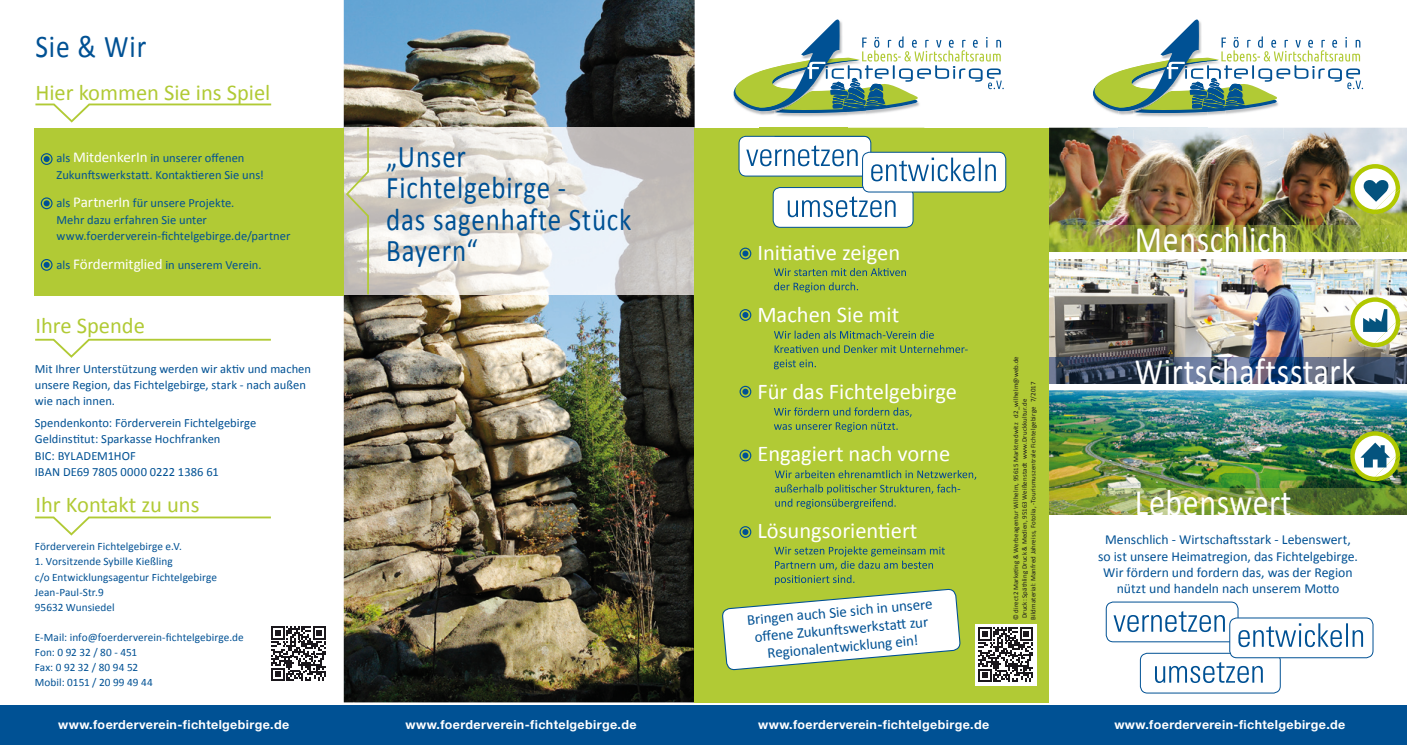
<style>
.page{position:relative;width:1407px;height:745px;background:#fff}
.page>*{position:absolute;margin:0;border:0;box-sizing:border-box;transform-origin:0 0}
.t1{font:37.38px "Calibri";letter-spacing:.02em;color:#fff;scale:.85 1}
.t2{font:31.62px/31.2px "Calibri";letter-spacing:.03em;color:#005194;scale:.85 1}
.t3{font:31.62px "Calibri";letter-spacing:.03em;color:#005194;scale:.87 1}
.t4{font:22.5px "Calibri";color:#fff}
.t5{font:22.5px "Calibri";color:#b1ca35}
.t6{font:15px/17.5px "Calibri";color:#005194;text-align:center}
.t7{font:13.75px/16.2px "Calibri";color:#005194;text-align:center}
.t8{font:12.5px/16.2px "Calibri";color:#005194}
.t9{font:700 12.5px "Helvetica Neue";letter-spacing:.03em;color:#fff}
.t10{font:11.25px/15px "Calibri";letter-spacing:.005em;color:#005194}
.t11{font:6.88px/8.8px "Calibri";letter-spacing:.02em;color:#1a171c}
.s1{font-size:15px;color:#fff}
</style>
<div class="page">
<svg style="left:35px;top:338px;width:236px;height:20px"></svg>
<svg style="left:35px;top:516px;width:236px;height:20px"></svg>
<img style="left:344px;top:0;width:350px;height:702px">
<img style="left:344px;top:128px;width:350px;height:166px">
<div style="left:694px;top:128px;width:355px;height:574px;background:#b1ca35"></div>
<div style="left:0;top:705px;width:1407px;height:39px;background:#005194"></div>
<img style="left:1049px;top:128px;width:358px;height:98px">
<img style="left:1049px;top:390px;width:358px;height:98px">
<img style="left:1049px;top:259px;width:358px;height:98px">
<div style="left:1106px;top:601px;width:132px;height:41px;border:1px solid #005194;border-radius:7px"></div>
<div style="left:1140px;top:652px;width:140px;height:41px;border:1px solid #005194;border-radius:7px"></div>
<div style="left:1229px;top:617px;width:144px;height:40px;background:#fff;border-radius:7px"></div>
<div style="left:1229px;top:617px;width:144px;height:40px;border:1px solid #005194;border-radius:7px"></div>
<svg style="left:1113px;top:611px;width:112px;height:20px"></svg>
<svg style="left:1238px;top:623px;width:125px;height:23px"></svg>
<svg style="left:1155px;top:662px;width:108px;height:20px"></svg>
<img style="left:1049px;top:226px;width:358px;height:26px">
<hr style="left:1049px;top:514px;width:358px;height:1px;background:#e1eab5">
<img style="left:1049px;top:488px;width:358px;height:26px">
<img style="left:1049px;top:357px;width:358px;height:26px">
<img style="left:1350px;top:431px;width:50px;height:50px">
<svg style="left:1350px;top:164px;width:50px;height:50px"></svg>
<svg style="left:1350px;top:297px;width:50px;height:50px"></svg>
<div style="left:773px;top:187px;width:140px;height:40px;background:#fff;border-radius:7px"></div>
<div style="left:773px;top:187px;width:140px;height:41px;border:1px solid #005194;border-radius:7px"></div>
<div style="left:862px;top:152px;width:144px;height:40px;background:#fff;border-radius:7px"></div>
<div style="left:862px;top:152px;width:144px;height:40px;border:1px solid #005194;border-radius:7px"></div>
<svg style="left:738px;top:136px;width:258px;height:45px"></svg>
<svg style="left:788px;top:196px;width:107px;height:21px"></svg>
<svg style="left:775px;top:470px;width:201px;height:38px"></svg>
<svg style="left:774px;top:407px;width:137px;height:24px"></svg>
<svg style="left:774px;top:359px;width:42px;height:10px"></svg>
<svg style="left:774px;top:344px;width:194px;height:9px"></svg>
<svg style="left:774px;top:330px;width:160px;height:8px"></svg>
<svg style="left:774px;top:282px;width:84px;height:10px"></svg>
<svg style="left:774px;top:268px;width:132px;height:8px"></svg>
<img style="left:1133px;top:127px;width:150px;height:12px">
<svg style="left:1118px;top:127px;width:15px;height:2px"></svg>
<svg style="left:1093px;top:19px;width:270px;height:97px"></svg>
<img style="left:774px;top:127px;width:150px;height:12px">
<img style="left:774px;top:136px;width:96px;height:3px">
<svg style="left:759px;top:127px;width:15px;height:1px"></svg>
<svg style="left:733px;top:19px;width:271px;height:97px"></svg>
<svg style="left:722px;top:546px;width:238px;height:125px"></svg>
<svg style="left:345px;top:126px;width:25px;height:170px;background:#d0cdbd"></svg>
<svg style="left:271px;top:626px;width:55px;height:54px"></svg>
<div style="left:974px;top:623px;width:62px;height:62px;background:#fff"></div>
<svg style="left:978px;top:627px;width:55px;height:54px"></svg>
<div style="left:35px;top:128px;width:309px;height:167px;background:#b1ca35"></div>
<svg style="left:35px;top:103px;width:237px;height:20px"></svg>
<svg style="left:41px;top:153px;width:12px;height:12px"></svg>
<svg style="left:739px;top:247px;width:12px;height:12px"></svg>
<svg style="left:739px;top:309px;width:12px;height:12px"></svg>
<svg style="left:739px;top:385px;width:12px;height:12px"></svg>
<svg style="left:739px;top:449px;width:12px;height:12px"></svg>
<svg style="left:739px;top:526px;width:12px;height:11px"></svg>
<svg style="left:41px;top:197px;width:12px;height:12px"></svg>
<svg style="left:41px;top:259px;width:12px;height:11px"></svg>
<h2 class="t3" style="left:36px;top:27px;width:129px">Sie &amp; Wir</h2>
<h3 class="t5" style="left:35px;top:78px;width:236px">Hier kommen Sie ins Spiel</h3>
<p class="t8" style="left:56px;top:149px;width:209px">als <span class="s1">MitdenkerIn</span> in unserer offenen<br>Zukunftswerkstatt. Kontaktieren Sie uns!</p>
<p class="t8" style="left:56px;top:194px;width:235px">als <span class="s1">PartnerIn</span> für unsere Projekte.<br>Mehr dazu erfahren Sie unter www.foerderverein-fichtelgebirge.de/partner</p>
<p class="t8" style="left:56px;top:255px;width:207px">als <span class="s1">Fördermitglied</span> in unserem Verein.</p>
<h3 class="t5" style="left:35px;top:311px;width:111px">Ihre Spende</h3>
<p class="t8" style="left:35px;top:360px;width:278px">Mit Ihrer Unterstützung werden wir aktiv und machen unsere Region, das Fichtelgebirge, stark - nach außen wie nach innen.</p>
<p class="t8" style="left:35px;top:414px;width:223px">Spendenkonto: Förderverein Fichtelgebirge Geldinstitut: Sparkasse Hochfranken<br>BIC: BYLADEM1HOF<br>IBAN DE69 7805 0000 0222 1386 61</p>
<h3 class="t5" style="left:35px;top:490px;width:166px">Ihr Kontakt zu uns</h3>
<p class="t10" style="left:35px;top:538px;width:149px">Förderverein Fichtelgebirge e.V.</p>
<p class="t10" style="left:35px;top:553px;width:184px">1. Vorsitzende Sybille Kießling<br>c/o Entwicklungsagentur Fichtelgebirge<br>Jean-Paul-Str.9<br>95632 Wunsiedel</p>
<p class="t10" style="left:35px;top:628px;width:210px">E-Mail: info@foerderverein-fichtelgebirge.de<br>Fon: 0 92 32 / 80 - 451<br>Fax: 0 92 32 / 80 94 52<br>Mobil: 0151 / 20 99 49 44</p>
<p class="t9" style="left:58px;top:716px;width:232px">www.foerderverein-fichtelgebirge.de</p>
<h2 class="t2" style="left:386px;top:139px;width:290px">„Unser<br>Fichtelgebirge -<br>das sagenhafte Stück<br>Bayern“</h2>
<p class="t9" style="left:406px;top:716px;width:232px">www.foerderverein-fichtelgebirge.de</p>
<h3 class="t4" style="left:757px;top:238px;width:144px">Initiative zeigen</h3>
<h3 class="t4" style="left:757px;top:300px;width:143px">Machen Sie mit</h3>
<h3 class="t4" style="left:757px;top:377px;width:201px">Für das Fichtelgebirge</h3>
<h3 class="t4" style="left:757px;top:439px;width:194px">Engagiert nach vorne</h3>
<h3 class="t4" style="left:757px;top:516px;width:161px">Lösungsorientiert</h3>
<p class="t6" style="left:746px;top:610px;width:188px;rotate:-5deg">Bringen auch Sie sich in unsere off ene Zukunft swerkstatt zur<br>Regionalentwicklung ein!</p>
<p class="t11" style="left:1011px;top:619px;width:265px;rotate:-90deg">© direct2 Marketing &amp; Werbeagentur Wilhelm, 95615 Marktredwitz d2_wilhelm@web.de<br>Druck: Späthling Druck &amp; Medien, 95163 Weißenstadt www.Druckkultur.de<br>Bildmaterial: Manfred Jahreiss, Fotolia, -Tourismuszentrale Fichtelgebirge 7/2017</p>
<h1 class="t1" style="left:1135px;top:216px;width:181px">Menschlich</h1>
<h1 class="t1" style="left:1135px;top:348px;width:261px">Wirtschaftsstark</h1>
<h1 class="t1" style="left:1135px;top:479px;width:186px">Lebenswert</h1>
<p class="t7" style="left:1098px;top:530px;width:261px">Menschlich - Wirtschaftsstark - Lebenswert, so ist unsere Heimatregion, das Fichtelgebirge.<br>Wir fördern und fordern das, was der Region nützt und handeln nach unserem Motto</p>
<p class="t9" style="left:758px;top:716px;width:232px">www.foerderverein-fichtelgebirge.de</p>
<p class="t9" style="left:1114px;top:716px;width:232px">www.foerderverein-fichtelgebirge.de</p>
</div>
